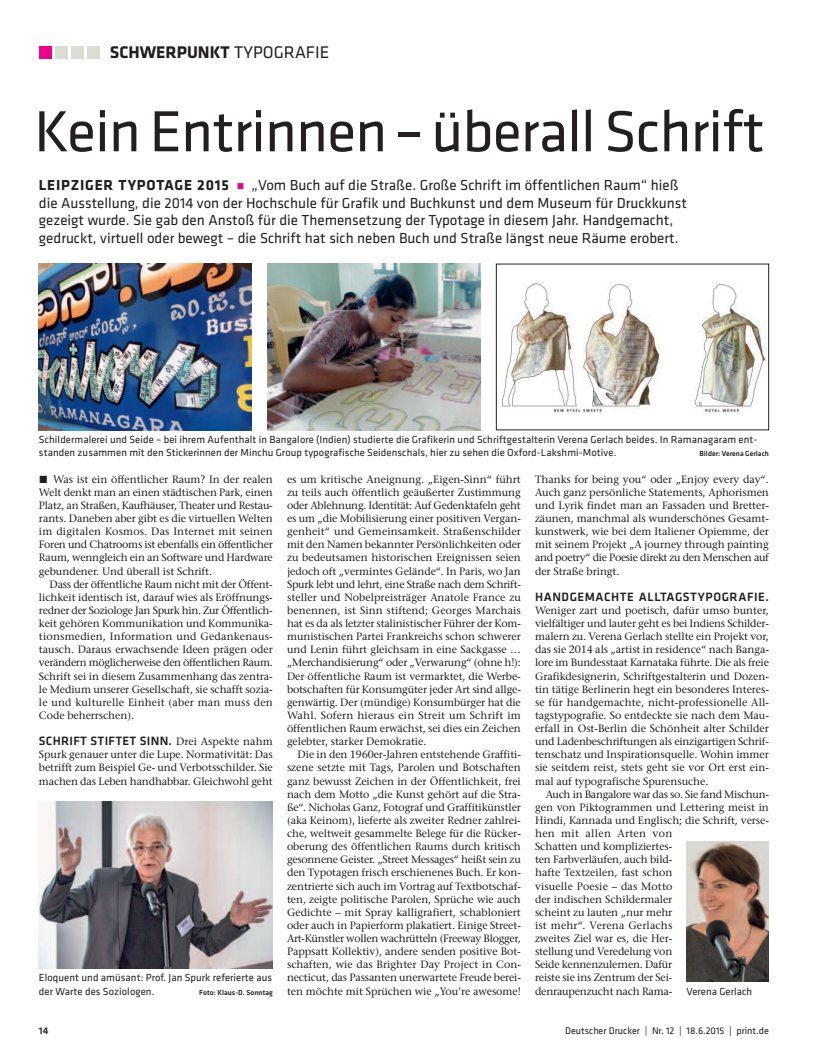
<style>
.page{position:relative;width:815px;height:1063px;background:#fff}
.page>*{position:absolute;margin:0;border:0;box-sizing:border-box;transform-origin:0 0}
.t1{font:60px "Klavika Basic";letter-spacing:-.015em;color:#231f20}
.t2{font:700 17.5px "Klavika Basic";color:#231f20}
.t3{font:15px/17.5px "Klavika Basic";color:#231f20}
.t4{font:500 12.5px "Klavika Basic";letter-spacing:.02em;color:#231f20}
.t5{font:500 12.5px "Klavika Basic";letter-spacing:.045em;color:#231f20}
.t6{font:500 10.62px/13.1px "Stone Serif Std";letter-spacing:-.005em;color:#231f20;text-align:justify}
.t7{font:10.62px/13.1px "Klavika Basic";letter-spacing:.01em;color:#231f20}
.t8{font:10px "Klavika Basic";color:#231f20}
.t9{font:500 10px "Klavika Basic";color:#231f20}
.t10{font:500 7.5px "Klavika Basic";letter-spacing:.005em;color:#231f20}
.s1{font-weight:400}
.s2{font-weight:700}
.s3{font-family:"The Sans Extra Bold Expert";font-size:8.75px;color:#ed028c}
.s4{font-family:"The Sans Extra Bold Expert";font-weight:400}
.s5{font-family:"Stone Serif Std";font-size:10.62px}
</style>
<div class="page">
<div style="left:39px;top:46px;width:12px;height:12px;background:#ed028c"></div>
<div style="left:55px;top:46px;width:12px;height:12px;background:#dcdcd0"></div>
<div style="left:71px;top:46px;width:12px;height:12px;background:#dcdcd0"></div>
<div style="left:87px;top:46px;width:12px;height:12px;background:#dcdcd0"></div>
<img style="left:39px;top:264px;width:213px;height:166px">
<img style="left:268px;top:264px;width:212px;height:166px">
<img style="left:501px;top:283px;width:265px;height:131px">
<div style="left:496px;top:264px;width:273px;height:166px;border:1px solid #231f20"></div>
<img style="left:687px;top:841px;width:82px;height:140px">
<img style="left:39px;top:802px;width:234px;height:166px">
<h2 class="t2" style="left:110px;top:42px;width:221px">SCHWERPUNKT <span class="s1">TYPOGRAFIE</span></h2>
<h1 class="t1" style="left:34px;top:109px;width:732px">Kein Entrinnen – überall Schrift</h1>
<p class="t3" style="left:39px;top:178px;width:650px"><span class="s2">LEIPZIGER TYPOTAGE 2015</span> <span class="s3">ó</span> „Vom Buch auf die Straße. Große Schrift im öffentlichen Raum“ hieß die Ausstellung, die 2014 von der Hochschule für Grafik und Buchkunst und dem Museum für Druckkunst gezeigt wurde. Sie gab den Anstoß für die Themensetzung der Typotage in diesem Jahr. Handgemacht, gedruckt, virtuell oder bewegt – die Schrift hat sich neben Buch und Straße längst neue Räume erobert.</p>
<p class="t7" style="left:39px;top:434px;width:720px">Schildermalerei und Seide – bei ihrem Aufenthalt in Bangalore (Indien) studierte die Grafikerin und Schriftgestalterin Verena Gerlach beides. In Ramanagaram ent&shy;standen zusammen mit den Stickerinnen der Minchu Group typografische Seidenschals, hier zu sehen die Oxford-Lakshmi-Motive.</p>
<p class="t10" style="left:700px;top:451px;width:71px">Bilder: Verena Gerlach</p>
<p class="t6" style="left:39px;top:474px;width:235px"><span class="s4">ó</span> Was ist ein öffentlicher Raum? In der realen Welt denkt man an einen städtischen Park, einen Platz, an Straßen, Kaufhäuser, Theater und Restau&shy;rants. Daneben aber gibt es die virtuellen Welten im digitalen Kosmos. Das Internet mit seinen Foren und Chatrooms ist ebenfalls ein öffentlicher Raum, wenngleich ein an Software und Hardware gebundener. Und überall ist Schrift.</p>
<p class="t6" style="left:39px;top:579px;width:235px;text-indent:11px">Dass der öffentliche Raum nicht mit der Öffent&shy;lichkeit identisch ist, darauf wies als Eröffnungs&shy;redner der Soziologe Jan Spurk hin. Zur Öffentlich&shy;keit gehören Kommunikation und Kommunika&shy;tionsmedien, Information und Gedankenaus&shy;tausch. Daraus erwachsende Ideen prägen oder verändern möglicherweise den öffentlichen Raum.<br>Schrift sei in diesem Zusammenhang das zentra&shy;le Medium unserer Gesellschaft, sie schafft sozia&shy;le und kulturelle Einheit (aber man muss den Code beherrschen).</p>
<p class="t4" style="left:39px;top:736px;width:235px">SCHRIFT STIFTET SINN. <span class="s5">Drei Aspekte nahm</span></p>
<p class="t6" style="left:39px;top:749px;width:235px">Spurk genauer unter die Lupe. Normativität: Das betrifft zum Beispiel Ge- und Verbotsschilder. Sie machen das Leben handhabbar. Gleichwohl geht</p>
<p class="t7" style="left:39px;top:972px;width:235px">Eloquent und amüsant: Prof. Jan Spurk referierte aus der Warte des Soziologen.</p>
<p class="t10" style="left:199px;top:989px;width:75px">Foto: Klaus-D. Sonntag</p>
<p class="t6" style="left:287px;top:474px;width:235px">es um kritische Aneignung. „Eigen-Sinn“ führt zu teils auch öffentlich geäußerter Zustimmung oder Ablehnung. Identität: Auf Gedenktafeln geht es um „die Mobilisierung einer positiven Vergan&shy;genheit“ und Gemeinsamkeit. Straßenschilder mit den Namen bekannter Persönlichkeiten oder zu bedeutsamen historischen Ereignissen seien jedoch oft „vermintes Gelände“. In Paris, wo Jan Spurk lebt und lehrt, eine Straße nach dem Schrift&shy;steller und Nobelpreisträger Anatole France zu benennen, ist Sinn stiftend; Georges Marchais hat es da als letzter stalinistischer Führer der Kom&shy;munistischen Partei Frankreichs schon schwerer und Lenin führt gleichsam in eine Sackgasse … „Merchandisierung“ oder „Verwarung“ (ohne h!):<br>Der öffentliche Raum ist vermarktet, die Werbe&shy;botschaften für Konsumgüter jeder Art sind allge&shy;genwärtig. Der (mündige) Konsumbürger hat die Wahl. Sofern hieraus ein Streit um Schrift im öffentlichen Raum erwächst, sei dies ein Zeichen gelebter, starker Demokratie.</p>
<p class="t6" style="left:287px;top:749px;width:235px;text-indent:11px">Die in den 1960er-Jahren entstehende Graffiti&shy;szene setzte mit Tags, Parolen und Botschaften ganz bewusst Zeichen in der Öffentlichkeit, frei nach dem Motto „die Kunst gehört auf die Stra&shy;ße“. Nicholas Ganz, Fotograf und Graffitikünstler (aka Keinom), lieferte als zweiter Redner zahlrei&shy;che, weltweit gesammelte Belege für die Rücker&shy;oberung des öffentlichen Raums durch kritisch gesonnene Geister. „Street Messages“ heißt sein zu den Typotagen frisch erschienenes Buch. Er kon&shy;zentrierte sich auch im Vortrag auf Textbotschaf&shy;ten, zeigte politische Parolen, Sprüche wie auch Gedichte – mit Spray kalligrafiert, schabloniert oder auch in Papierform plakatiert. Einige Street-Art-Künstler wollen wachrütteln (Freeway Blogger, Pappsatt Kollektiv), andere senden positive Bot&shy;schaften, wie das Brighter Day Project in Con&shy;necticut, das Passanten unerwartete Freude berei&shy;ten möchte mit Sprüchen wie „You’re awesome!</p>
<p class="t6" style="left:535px;top:474px;width:235px">Thanks for being you“ oder „Enjoy every day“.<br>Auch ganz persönliche Statements, Aphorismen und Lyrik findet man an Fassaden und Bretter&shy;zäunen, manchmal als wunderschönes Gesamt&shy;kunstwerk, wie bei dem Italiener Opiemme, der mit seinem Projekt „A journey through painting and poetry“ die Poesie direkt zu den Menschen auf der Straße bringt.</p>
<p class="t5" style="left:535px;top:592px;width:235px">HANDGEMACHTE ALLTAGSTYPOGRAFIE.</p>
<p class="t6" style="left:535px;top:605px;width:235px">Weniger zart und poetisch, dafür umso bunter, vielfältiger und lauter geht es bei Indiens Schilder&shy;malern zu. Verena Gerlach stellte ein Projekt vor, das sie 2014 als „artist in residence“ nach Banga&shy;lore im Bundesstaat Karnataka führte. Die als freie Grafikdesignerin, Schriftgestalterin und Dozen&shy;tin tätige Berlinerin hegt ein besonderes Interes&shy;se für handgemachte, nicht-professionelle All&shy;tagstypografie. So entdeckte sie nach dem Mau&shy;erfall in Ost-Berlin die Schönheit alter Schilder und Ladenbeschriftungen als einzigartigen Schrif&shy;tenschatz und Inspirationsquelle. Wohin immer sie seitdem reist, stets geht sie vor Ort erst ein&shy;mal auf typografische Spurensuche.</p>
<p class="t6" style="left:535px;top:789px;width:235px;text-align:left;text-indent:11px">Auch in Bangalore war das so. Sie fand Mischun&shy;gen von Piktogrammen und Lettering meist in<br>Hindi, Kannada und Englisch; die Schrift, verse&shy;hen mit allen Arten von<br>Schatten und kompliziertes-<br>ten Farbverläufen, auch bild-<br>hafte Textzeilen, fast schon<br>visuelle Poesie – das Motto<br>der indischen Schildermaler<br>scheint zu lauten „nur mehr<br>ist mehr“. Verena Gerlachs<br>zweites Ziel war es, die Her-<br>stellung und Veredelung von<br>Seide kennenzulernen. Dafür<br>reiste sie ins Zentrum der Sei-<br>denraupenzucht nach Rama-</p>
<p class="t7" style="left:687px;top:985px;width:67px">Verena Gerlach</p>
<p class="t9" style="left:39px;top:1027px;width:11px">14</p>
<p class="t8" style="left:565px;top:1027px;width:205px">Deutscher Drucker | Nr. 12 | 18.6.2015 | print.de</p>
</div>
